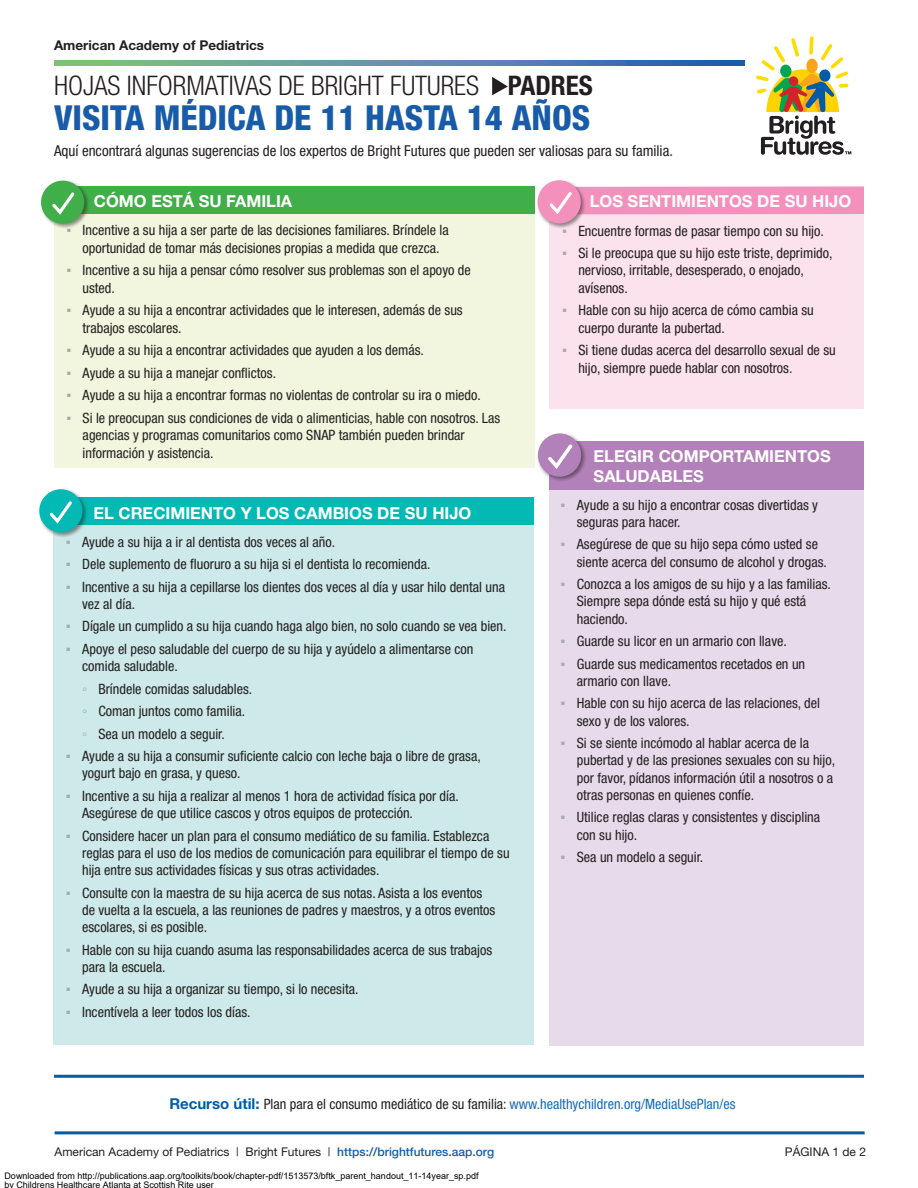
<style>
.page{position:relative;width:918px;height:1188px;background:#fff}
.page>*{position:absolute;margin:0;border:0;box-sizing:border-box;transform-origin:0 0}
.heading{font:800 condensed 34.5px "Helvetica Neue";color:#185ca9}
.heading-2{font:300 condensed 27px "Helvetica Neue";color:#231f20}
.New_White_heads{font:700 16.5px/19.8px "Helvetica Neue";color:#fff}
.t1{font:condensed 15px "Helvetica Neue";color:#231f20}
.t2{font:condensed 14.25px/17.2px "Helvetica Neue";color:#231f20}
.t3{font:condensed 14.25px "Helvetica Neue";color:#1a6bb3}
.intro_line{font:700 13.5px "Helvetica Neue";color:#231f20}
.list_helv{font:12px "Helvetica Neue";color:#231f20}
.t4{font:9px/9px "Arial";color:#000}
.s1{font-weight:700}
.s2{font-family:"Arial";font-stretch:normal;color:#a8a9ad}
.s3{font-family:"Arial Narrow";font-stretch:normal;color:#a8a9ad}
.s4{font-weight:700;font-stretch:normal;font-size:15px;color:#005baa}
.s5{color:#231f20}
.s6{font-weight:500;color:#185ca9}
</style>
<div class="page">
<div style="left:550px;top:189px;width:314px;height:220px;background:#fbdce9"></div>
<div style="left:550px;top:186px;width:314px;height:28px;background:#f390bc"></div>
<div style="left:536px;top:179px;width:51px;height:50px;background:#231f20;opacity:.5"></div>
<div style="left:538px;top:180px;width:43px;height:43px;background:#f390bc;border-radius:50%"></div>
<svg style="left:549px;top:192px;width:23px;height:23px"></svg>
<div style="left:54px;top:187px;width:481px;height:281px;background:#f0f5d8"></div>
<div style="left:54px;top:187px;width:481px;height:27px;background:#40ae49"></div>
<div style="left:40px;top:179px;width:50px;height:51px;background:#231f20;opacity:.5"></div>
<div style="left:41px;top:181px;width:43px;height:43px;background:#40ae49;border-radius:50%"></div>
<svg style="left:52px;top:192px;width:23px;height:23px"></svg>
<svg style="left:492px;top:77px;width:16px;height:18px"></svg>
<svg style="left:756px;top:36px;width:95px;height:119px"></svg>
<svg style="left:54px;top:60px;width:690px;height:5px;background:#5e8fa2"></svg>
<div style="left:53px;top:516px;width:481px;height:529px;background:#cde9e9"></div>
<div style="left:53px;top:497px;width:481px;height:28px;background:#03b9b4"></div>
<div style="left:38px;top:488px;width:50px;height:50px;background:#231f20;opacity:.5"></div>
<div style="left:39px;top:489px;width:43px;height:43px;background:#03b9b4;border-radius:50%"></div>
<svg style="left:49px;top:501px;width:23px;height:23px"></svg>
<hr style="left:54px;top:1075px;width:810px;height:3px;background:#005baa">
<hr style="left:55px;top:1131px;width:810px;height:3px;background:#005baa">
<div style="left:550px;top:441px;width:314px;height:604px;background:#e7dbeb"></div>
<div style="left:550px;top:441px;width:314px;height:48px;background:#b281b9"></div>
<div style="left:537px;top:432px;width:50px;height:50px;background:#231f20;opacity:.5"></div>
<div style="left:538px;top:433px;width:43px;height:44px;background:#b281b9;border-radius:50%"></div>
<svg style="left:548px;top:444px;width:25px;height:25px"></svg>
<p class="intro_line" style="left:54px;top:37px;width:212px">American Academy of Pediatrics</p>
<p class="heading-2" style="left:54px;top:70px;width:540px">HOJAS INFORMATIVAS DE BRIGHT FUTURES <span class="s1">PADRES</span></p>
<p class="heading" style="left:54px;top:96px;width:538px">VISITA MÉDICA DE 11 HASTA 14 AÑOS</p>
<p class="t1" style="left:54px;top:142px;width:620px">Aquí encontrará algunas sugerencias de los expertos de Bright Futures que pueden ser valiosas para su familia.</p>
<p class="New_White_heads" style="left:94px;top:191px;width:200px">CÓMO ESTÁ SU FAMILIA</p>
<p class="t2" style="left:66px;top:222px;width:384px;text-align:center"><span class="s2">▪</span> Incentive a su hija a ser parte de las decisiones familiares. Bríndele la oportunidad de tomar más decisiones propias a medida que crezca.</p>
<p class="t2" style="left:83px;top:262px;width:390px;text-indent:-16px"><span class="s2">▪</span> Incentive a su hija a pensar cómo resolver sus problemas son el apoyo de usted.</p>
<p class="t2" style="left:83px;top:301px;width:382px;text-indent:-16px"><span class="s2">▪</span> Ayude a su hija a encontrar actividades que le interesen, además de sus trabajos escolares.</p>
<p class="t2" style="left:66px;top:341px;width:359px"><span class="s2">▪</span> Ayude a su hija a encontrar actividades que ayuden a los demás.</p>
<p class="t2" style="left:66px;top:364px;width:211px"><span class="s2">▪</span> Ayude a su hija a manejar conflictos.</p>
<p class="t2" style="left:66px;top:387px;width:416px"><span class="s2">▪</span> Ayude a su hija a encontrar formas no violentas de controlar su ira o miedo.</p>
<p class="t2" style="left:83px;top:409px;width:419px;text-indent:-16px"><span class="s2">▪</span> Si le preocupan sus condiciones de vida o alimenticias, hable con nosotros. Las agencias y programas comunitarios como SNAP también pueden brindar información y asistencia.</p>
<p class="New_White_heads" style="left:93px;top:502px;width:379px">EL CRECIMIENTO Y LOS CAMBIOS DE SU HIJO</p>
<p class="t2" style="left:66px;top:533px;width:271px"><span class="s2">▪</span> Ayude a su hija a ir al dentista dos veces al año.</p>
<p class="t2" style="left:66px;top:555px;width:366px"><span class="s2">▪</span> Dele suplemento de fluoruro a su hija si el dentista lo recomienda.</p>
<p class="t2" style="left:82px;top:578px;width:424px;text-indent:-16px"><span class="s2">▪</span> Incentive a su hija a cepillarse los dientes dos veces al día y usar hilo dental una vez al día.</p>
<p class="t2" style="left:66px;top:618px;width:442px"><span class="s2">▪</span> Dígale un cumplido a su hija cuando haga algo bien, no solo cuando se vea bien.</p>
<p class="t2" style="left:82px;top:640px;width:393px;text-indent:-16px"><span class="s2">▪</span> Apoye el peso saludable del cuerpo de su hija y ayúdelo a alimentarse con comida saludable.</p>
<p class="t2" style="left:82px;top:680px;width:172px"><span class="s3">◦</span> Bríndele comidas saludables.</p>
<p class="t2" style="left:82px;top:702px;width:165px"><span class="s3">◦</span> Coman juntos como familia.</p>
<p class="t2" style="left:82px;top:725px;width:144px"><span class="s3">◦</span> Sea un modelo a seguir.</p>
<p class="t2" style="left:82px;top:747px;width:400px;text-indent:-16px"><span class="s2">▪</span> Ayude a su hija a consumir suficiente calcio con leche baja o libre de grasa, yogurt bajo en grasa, y queso.</p>
<p class="t2" style="left:82px;top:787px;width:378px;text-indent:-16px"><span class="s2">▪</span> Incentive a su hija a realizar al menos 1 hora de actividad física por día.<br>Asegúrese de que utilice cascos y otros equipos de protección.</p>
<p class="t2" style="left:82px;top:827px;width:429px;text-indent:-16px"><span class="s2">▪</span> Considere hacer un plan para el consumo mediático de su familia. Establezca reglas para el uso de los medios de comunicación para equilibrar el tiempo de su hija entre sus actividades físicas y sus otras actividades.</p>
<p class="t2" style="left:82px;top:884px;width:415px;text-indent:-16px"><span class="s2">▪</span> Consulte con la maestra de su hija acerca de sus notas. Asista a los eventos de vuelta a la escuela, a las reuniones de padres y maestros, y a otros eventos escolares, si es posible.</p>
<p class="t2" style="left:82px;top:941px;width:412px;text-indent:-16px"><span class="s2">▪</span> Hable con su hija cuando asuma las responsabilidades acerca de sus trabajos para la escuela.</p>
<p class="t2" style="left:66px;top:981px;width:294px"><span class="s2">▪</span> Ayude a su hija a organizar su tiempo, si lo necesita.</p>
<p class="t2" style="left:66px;top:1003px;width:186px"><span class="s2">▪</span> Incentívela a leer todos los días.</p>
<p class="New_White_heads" style="left:590px;top:191px;width:263px">LOS SENTIMIENTOS DE SU HIJO</p>
<p class="t2" style="left:562px;top:222px;width:263px"><span class="s2">▪</span> Encuentre formas de pasar tiempo con su hijo.</p>
<p class="t2" style="left:578px;top:244px;width:256px;text-indent:-16px"><span class="s2">▪</span> Si le preocupa que su hijo este triste, deprimido, nervioso, irritable, desesperado, o enojado, avísenos.</p>
<p class="t2" style="left:578px;top:302px;width:237px;text-indent:-16px"><span class="s2">▪</span> Hable con su hijo acerca de cómo cambia su cuerpo durante la pubertad.</p>
<p class="t2" style="left:578px;top:342px;width:259px;text-indent:-16px"><span class="s2">▪</span> Si tiene dudas acerca del desarrollo sexual de su hijo, siempre puede hablar con nosotros.</p>
<p class="New_White_heads" style="left:594px;top:446px;width:239px">ELEGIR COMPORTAMIENTOS<br>SALUDABLES</p>
<p class="t2" style="left:577px;top:496px;width:243px;text-indent:-16px"><span class="s2">▪</span> Ayude a su hijo a encontrar cosas divertidas y seguras para hacer.</p>
<p class="t2" style="left:577px;top:536px;width:252px;text-indent:-16px"><span class="s2">▪</span> Asegúrese de que su hijo sepa cómo usted se siente acerca del consumo de alcohol y drogas.</p>
<p class="t2" style="left:577px;top:575px;width:256px;text-indent:-16px"><span class="s2">▪</span> Conozca a los amigos de su hijo y a las familias.<br>Siempre sepa dónde está su hijo y qué está haciendo.</p>
<p class="t2" style="left:561px;top:632px;width:228px"><span class="s2">▪</span> Guarde su licor en un armario con llave.</p>
<p class="t2" style="left:577px;top:655px;width:230px;text-indent:-16px"><span class="s2">▪</span> Guarde sus medicamentos recetados en un armario con llave.</p>
<p class="t2" style="left:577px;top:695px;width:245px;text-indent:-16px"><span class="s2">▪</span> Hable con su hijo acerca de las relaciones, del sexo y de los valores.</p>
<p class="t2" style="left:577px;top:734px;width:260px;text-indent:-16px"><span class="s2">▪</span> Si se siente incómodo al hablar acerca de la pubertad y de las presiones sexuales con su hijo, por favor, pídanos información útil a nosotros o a otras personas en quienes confíe.</p>
<p class="t2" style="left:577px;top:809px;width:245px;text-indent:-16px"><span class="s2">▪</span> Utilice reglas claras y consistentes y disciplina con su hijo.</p>
<p class="t2" style="left:561px;top:848px;width:144px"><span class="s2">▪</span> Sea un modelo a seguir.</p>
<p class="t3" style="left:169px;top:1095px;width:568px"><span class="s4">Recurso útil:</span> <span class="s5">Plan para el consumo mediático de su familia:</span> www.healthychildren.org/MediaUsePlan/es</p>
<p class="list_helv" style="left:55px;top:1145px;width:441px">American Academy of Pediatrics | Bright Futures | <span class="s6">https://brightfutures.aap.org</span></p>
<p class="list_helv" style="left:785px;top:1145px;width:83px">PÁGINA 1 de 2</p>
<p class="t4" style="left:4px;top:1172px;width:476px">Downloaded from http://publications.aap.org/toolkits/book/chapter-pdf/1513573/bftk_parent_handout_11-14year_sp.pdf by Childrens Healthcare Atlanta at Scottish Rite user</p>
</div>
